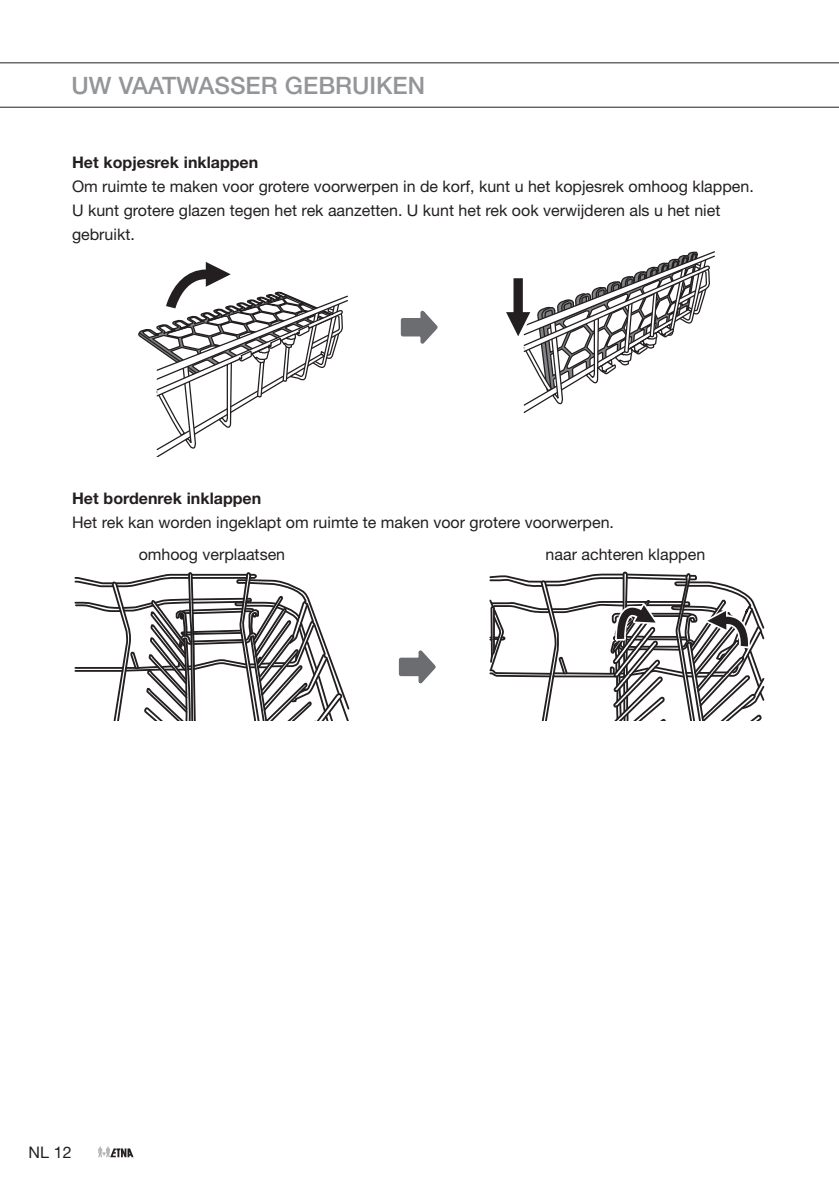
<style>
.page{position:relative;width:839px;height:1192px;background:#fff}
.page>*{position:absolute;margin:0;border:0;box-sizing:border-box;transform-origin:0 0}
.t1{font:500 24px "Helvetica Neue";color:#939598}
.t2{font:16px/24px "Helvetica Neue";color:#231f20}
.t3{font:700 16px "Helvetica Neue";color:#231f20}
</style>
<div class="page">
<hr style="left:0;top:62px;width:838px;height:1px;background:#231f20">
<hr style="left:0;top:107px;width:838px;height:1px;background:#231f20">
<svg style="left:98px;top:1146px;width:35px;height:11px"></svg>
<svg style="left:138px;top:262px;width:210px;height:194px"></svg>
<svg style="left:506px;top:251px;width:209px;height:162px"></svg>
<svg style="left:400px;top:310px;width:38px;height:34px"></svg>
<svg style="left:398px;top:650px;width:38px;height:34px"></svg>
<svg style="left:74px;top:573px;width:276px;height:147px"></svg>
<svg style="left:489px;top:572px;width:276px;height:149px"></svg>
<h1 class="t1" style="left:71px;top:72px;width:355px">UW VAATWASSER GEBRUIKEN</h1>
<p class="t3" style="left:72px;top:152px;width:188px">Het kopjesrek inklappen</p>
<p class="t2" style="left:72px;top:174px;width:683px">Om ruimte te maken voor grotere voorwerpen in de korf, kunt u het kopjesrek omhoog klappen.<br>U kunt grotere glazen tegen het rek aanzetten. U kunt het rek ook verwijderen als u het niet gebruikt.</p>
<p class="t3" style="left:72px;top:488px;width:191px">Het bordenrek inklappen</p>
<p class="t2" style="left:139px;top:506px;width:476px;line-height:32px;text-indent:-67px">Het rek kan worden ingeklapt om ruimte te maken voor grotere voorwerpen. omhoog verplaatsen</p>
<p class="t2" style="left:545px;top:542px;width:161px">naar achteren klappen</p>
<p class="t2" style="left:29px;top:1140px;width:45px">NL 12</p>
</div>
